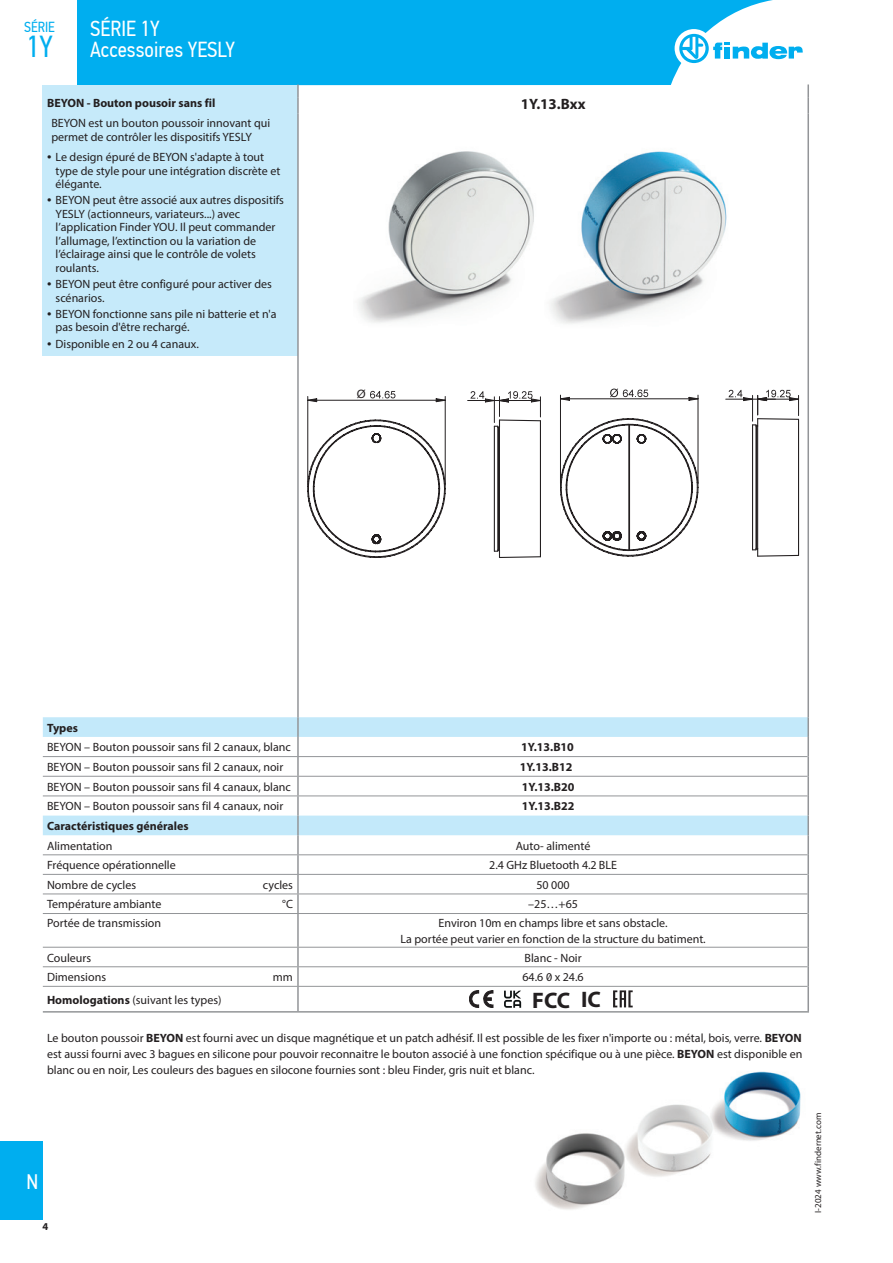
<style>
.page{position:relative;width:893px;height:1263px;background:#fff}
.page>*{position:absolute;margin:0;border:0;box-sizing:border-box;transform-origin:0 0}
.t1{font:30.3px "PF Din Text Cond Pro";color:#00aeef}
.t2{font:700 22.5px "Myriad Pro";color:#231f20}
.t3{font:21.75px/21px "PF Din Text Cond Pro";color:#fff}
.t4{font:21px "PF Din Text Cond Pro";color:#fff}
.Corpo_Bold_10pt{font:700 15px "Myriad Pro";color:#231f20}
.t5{font:14.55px "PF Din Text Cond Pro";color:#00aeef}
.Corpo{font:12px/13.5px "Myriad Pro";color:#231f20}
.Corpo_Centrato{font:12px/16.2px "Myriad Pro";color:#231f20;text-align:center}
.Corpo_Elenco_puntato{font:12px/13.5px "Myriad Pro";color:#231f20}
.Corpo_Bold{font:700 12px "Myriad Pro";color:#231f20}
.Allinea_al_Punto{font:700 12px "Myriad Pro";color:#231f20}
.Corpo-2{font:700 12px "Myriad Pro";color:#231f20}
.t6{font:11.55px "Arial MT Std";color:#231f20}
.t7{font:700 10.5px "Myriad Pro";color:#231f20}
.t8{font:9px "Myriad Pro";color:#231f20}
.s1{font-size:15.75px}
.s2{font-weight:700}
</style>
<div class="page">
<div style="left:77px;top:0;width:696px;height:85px;background:#00aeef"></div>
<div style="left:675px;top:29px;width:38px;height:39px;background:#fff;border-radius:50%"></div>
<svg style="left:679px;top:34px;width:124px;height:29px"></svg>
<div style="left:0;top:1141px;width:43px;height:79px;background:#00aeef"></div>
<div style="left:43px;top:85px;width:255px;height:270px;background:#c6eafa"></div>
<svg style="left:43px;top:717px;width:764px;height:118px"></svg>
<svg style="left:807px;top:84px;width:2px;height:29px"></svg>
<hr style="left:807px;top:835px;width:2px;height:20px;background:#939598">
<svg style="left:807px;top:855px;width:2px;height:19px"></svg>
<hr style="left:807px;top:874px;width:2px;height:20px;background:#939598">
<svg style="left:807px;top:894px;width:2px;height:19px"></svg>
<hr style="left:43px;top:913px;width:255px;height:1px;background:#939598">
<hr style="left:43px;top:947px;width:255px;height:1px;background:#939598">
<hr style="left:807px;top:113px;width:2px;height:604px;background:#939598">
<hr style="left:43px;top:854px;width:255px;height:1px;background:#939598">
<hr style="left:43px;top:874px;width:255px;height:1px;background:#939598">
<hr style="left:43px;top:893px;width:255px;height:1px;background:#939598">
<hr style="left:43px;top:1011px;width:255px;height:1px;background:#939598">
<hr style="left:297px;top:113px;width:2px;height:604px;background:#939598">
<svg style="left:297px;top:84px;width:2px;height:29px"></svg>
<hr style="left:297px;top:717px;width:2px;height:20px;background:#939598">
<svg style="left:297px;top:737px;width:2px;height:78px"></svg>
<hr style="left:297px;top:815px;width:2px;height:20px;background:#939598">
<svg style="left:297px;top:835px;width:2px;height:78px"></svg>
<hr style="left:298px;top:854px;width:509px;height:1px;background:#939598">
<hr style="left:298px;top:874px;width:509px;height:1px;background:#939598">
<hr style="left:298px;top:893px;width:509px;height:1px;background:#939598">
<hr style="left:297px;top:987px;width:2px;height:24px;background:#939598">
<hr style="left:807px;top:986px;width:2px;height:25px;background:#939598">
<hr style="left:298px;top:1011px;width:511px;height:1px;background:#939598">
<hr style="left:298px;top:913px;width:509px;height:1px;background:#939598">
<hr style="left:298px;top:947px;width:509px;height:1px;background:#939598">
<hr style="left:297px;top:914px;width:2px;height:33px;background:#939598">
<hr style="left:807px;top:913px;width:2px;height:34px;background:#939598">
<hr style="left:807px;top:947px;width:2px;height:20px;background:#939598">
<svg style="left:297px;top:947px;width:2px;height:39px"></svg>
<svg style="left:807px;top:967px;width:2px;height:19px"></svg>
<hr style="left:43px;top:966px;width:255px;height:1px;background:#939598">
<hr style="left:298px;top:966px;width:509px;height:1px;background:#939598">
<hr style="left:43px;top:986px;width:255px;height:1px;background:#939598">
<hr style="left:298px;top:986px;width:509px;height:1px;background:#939598">
<hr style="left:807px;top:717px;width:2px;height:20px;background:#939598">
<svg style="left:807px;top:737px;width:2px;height:19px"></svg>
<hr style="left:807px;top:756px;width:2px;height:20px;background:#939598">
<hr style="left:807px;top:776px;width:2px;height:20px;background:#939598">
<svg style="left:807px;top:796px;width:2px;height:19px"></svg>
<hr style="left:807px;top:815px;width:2px;height:20px;background:#939598">
<hr style="left:43px;top:756px;width:255px;height:1px;background:#939598">
<hr style="left:298px;top:756px;width:509px;height:1px;background:#939598">
<hr style="left:43px;top:795px;width:255px;height:1px;background:#939598">
<hr style="left:298px;top:776px;width:509px;height:1px;background:#939598">
<hr style="left:298px;top:795px;width:509px;height:1px;background:#939598">
<hr style="left:43px;top:776px;width:255px;height:1px;background:#939598">
<img style="left:358px;top:151px;width:369px;height:173px">
<svg style="left:560px;top:418px;width:139px;height:139px"></svg>
<hr style="left:698px;top:395px;width:1px;height:89px;background:#231f20">
<hr style="left:560px;top:395px;width:1px;height:89px;background:#231f20">
<svg style="left:610px;top:388px;width:38px;height:9px"></svg>
<svg style="left:689px;top:397px;width:9px;height:3px"></svg>
<svg style="left:561px;top:397px;width:9px;height:3px"></svg>
<hr style="left:560px;top:398px;width:138px;height:1px;background:#231f20">
<svg style="left:729px;top:390px;width:70px;height:167px"></svg>
<hr style="left:726px;top:399px;width:49px;height:1px;background:#231f20">
<svg style="left:307px;top:419px;width:139px;height:139px"></svg>
<hr style="left:445px;top:396px;width:1px;height:89px;background:#231f20">
<hr style="left:307px;top:396px;width:1px;height:89px;background:#231f20">
<svg style="left:370px;top:391px;width:25px;height:7px"></svg>
<svg style="left:436px;top:398px;width:9px;height:4px"></svg>
<svg style="left:308px;top:398px;width:9px;height:4px"></svg>
<hr style="left:308px;top:400px;width:137px;height:1px;background:#231f20">
<svg style="left:470px;top:391px;width:71px;height:167px"></svg>
<hr style="left:468px;top:400px;width:49px;height:1px;background:#231f20">
<svg style="left:613px;top:990px;width:20px;height:17px"></svg>
<svg style="left:504px;top:991px;width:17px;height:17px"></svg>
<svg style="left:469px;top:990px;width:24px;height:17px"></svg>
<img style="left:535px;top:1071px;width:266px;height:139px">
<p class="t5" style="left:24px;top:19px;width:32px">SÉRIE</p>
<h1 class="t1" style="left:26px;top:28px;width:28px">1Y</h1>
<h3 class="t3" style="left:90px;top:18px;width:146px">SÉRIE 1Y<br>Accessoires YESLY</h3>
<p class="Corpo_Bold" style="left:47px;top:95px;width:170px">BEYON - Bouton pousoir sans fil</p>
<p class="Corpo_Elenco_puntato" style="left:51px;top:116px;width:220px">BEYON est un bouton poussoir innovant qui permet de contrôler les dispositifs YESLY</p>
<p class="Corpo" style="left:56px;top:150px;width:226px;text-indent:-9px"><span class="s1">•</span> Le design épuré de BEYON s'adapte à tout type de style pour une intégration discrète et élégante.</p>
<p class="Corpo" style="left:56px;top:193px;width:230px;text-indent:-9px"><span class="s1">•</span> BEYON peut être associé aux autres dispositifs YESLY (actionneurs, variateurs...) avec l’application Finder YOU. Il peut commander l’allumage, l’extinction ou la variation de l’éclairage ainsi que le contrôle de volets roulants.</p>
<p class="Corpo" style="left:56px;top:277px;width:218px;text-indent:-9px"><span class="s1">•</span> BEYON peut être configuré pour activer des scénarios.</p>
<p class="Corpo" style="left:56px;top:307px;width:223px;text-indent:-9px"><span class="s1">•</span> BEYON fonctionne sans pile ni batterie et n'a pas besoin d'être rechargé.</p>
<p class="Corpo" style="left:47px;top:337px;width:153px"><span class="s1">•</span> Disponible en 2 ou 4 canaux.</p>
<p class="t6" style="left:357px;top:388px;width:10px">Ø</p>
<p class="Corpo_Bold_10pt" style="left:521px;top:94px;width:66px">1Y.13.Bxx</p>
<p class="Corpo-2" style="left:47px;top:720px;width:32px">Types</p>
<p class="Corpo" style="left:47px;top:740px;width:245px">BEYON – Bouton poussoir sans fil 2 canaux, blanc</p>
<p class="Allinea_al_Punto" style="left:521px;top:739px;width:54px">1Y.13.B10</p>
<p class="Corpo" style="left:47px;top:760px;width:238px">BEYON – Bouton poussoir sans fil 2 canaux, noir</p>
<p class="Allinea_al_Punto" style="left:520px;top:759px;width:54px">1Y.13.B12</p>
<p class="Corpo" style="left:47px;top:780px;width:245px">BEYON – Bouton poussoir sans fil 4 canaux, blanc</p>
<p class="Allinea_al_Punto" style="left:522px;top:779px;width:54px">1Y.13.B20</p>
<p class="Corpo" style="left:47px;top:799px;width:238px">BEYON – Bouton poussoir sans fil 4 canaux, noir</p>
<p class="Allinea_al_Punto" style="left:522px;top:798px;width:54px">1Y.13.B22</p>
<p class="Corpo_Bold" style="left:47px;top:818px;width:143px">Caractéristiques générales</p>
<p class="Corpo" style="left:47px;top:838px;width:67px">Alimentation</p>
<p class="Corpo_Centrato" style="left:516px;top:837px;width:76px">Auto- alimenté</p>
<p class="Corpo" style="left:47px;top:858px;width:130px">Fréquence opérationnelle</p>
<p class="Corpo_Centrato" style="left:489px;top:857px;width:129px">2.4 GHz Bluetooth 4.2 BLE</p>
<p class="Corpo" style="left:47px;top:878px;width:91px">Nombre de cycles</p>
<p class="Corpo" style="left:263px;top:878px;width:32px">cycles</p>
<p class="Corpo_Centrato" style="left:536px;top:876px;width:35px">50 000</p>
<p class="Corpo" style="left:47px;top:897px;width:116px">Température ambiante</p>
<p class="Corpo" style="left:282px;top:897px;width:12px">°C</p>
<p class="Corpo_Centrato" style="left:528px;top:896px;width:51px">–25…+65</p>
<p class="Corpo" style="left:47px;top:916px;width:116px">Portée de transmission</p>
<p class="Corpo_Centrato" style="left:400px;top:914px;width:307px">Environ 10m en champs libre et sans obstacle.<br>La portée peut varier en fonction de la structure du batiment.</p>
<p class="Corpo" style="left:47px;top:950px;width:46px">Couleurs</p>
<p class="Corpo_Centrato" style="left:525px;top:949px;width:59px">Blanc - Noir</p>
<p class="Corpo" style="left:47px;top:970px;width:61px">Dimensions</p>
<p class="Corpo" style="left:273px;top:970px;width:22px">mm</p>
<p class="Corpo_Centrato" style="left:522px;top:969px;width:63px">64.6 0 x 24.6</p>
<p class="Corpo" style="left:47px;top:993px;width:176px"><span class="s2">Homologations</span> (suivant les types)</p>
<p class="t2" style="left:532px;top:985px;width:39px">FCC</p>
<p class="t2" style="left:581px;top:985px;width:21px">IC</p>
<p class="Corpo" style="left:47px;top:1029px;width:757px;line-height:16.2px;text-align:justify">Le bouton poussoir <span class="s2">BEYON</span> est fourni avec un disque magnétique et un patch adhésif. Il est possible de les fixer n'importe ou : métal, bois, verre. <span class="s2">BEYON </span>est aussi fourni avec 3 bagues en silicone pour pouvoir reconnaitre le bouton associé à une fonction spécifique ou à une pièce. <span class="s2">BEYON</span> est disponible en blanc ou en noir, Les couleurs des bagues en silocone fournies sont : bleu Finder, gris nuit et blanc.</p>
<h3 class="t4" style="left:26px;top:1169px;width:13px">N</h3>
<p class="t7" style="left:43px;top:1219px;width:7px">4</p>
<p class="t8" style="left:812px;top:1213px;width:101px;rotate:-90deg">I-2024 www.findernet.com</p>
</div>
